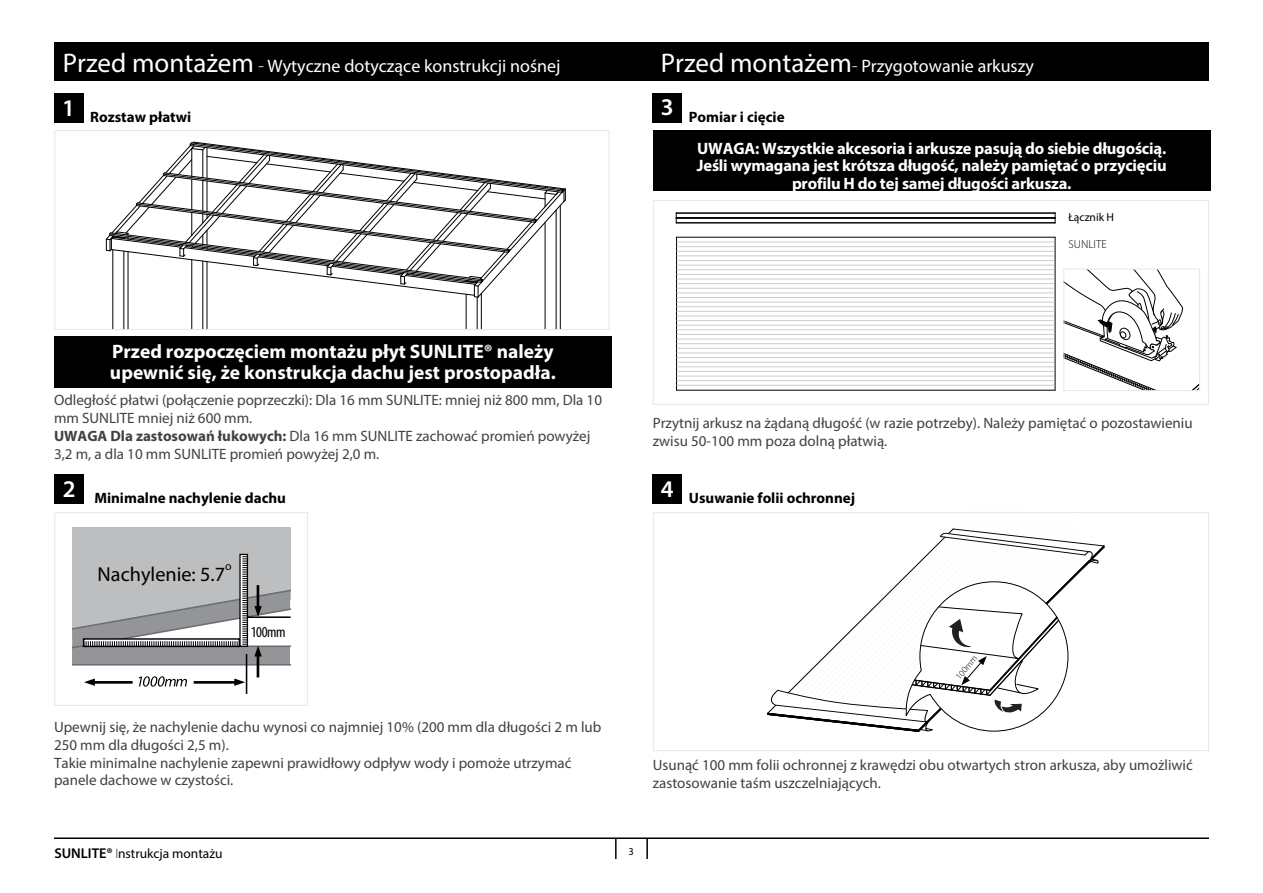
<style>
.page{position:relative;width:1263px;height:893px;background:#fff}
.page>*{position:absolute;margin:0;border:0;box-sizing:border-box;transform-origin:0 0}
.t1{font:27px "Myriad Pro";color:#fff}
.t2{font:600 24px "Myriad Pro";color:#fff}
.t3{font:300 condensed 21px "Myriad Pro";color:#fff}
.t4{font:20.25px "Myriad Pro";color:#000}
.t5{font:700 19.5px/20.9px "Myriad Pro";color:#fff}
.t6{font:18px "Myriad Pro";color:#fff}
.t7{font:700 16.5px/17.7px "Myriad Pro";letter-spacing:-.015em;color:#fff;text-align:center}
.t8{font:condensed 15.15px "Myriad Pro";letter-spacing:-.025em;color:#000}
.t9{font:15px/18px "Myriad Pro";color:#414042}
.t10{font:700 15px "Myriad Pro";color:#000}
.t11{font:13.5px "Myriad Pro";color:#000}
.t12{font:11.85px "Myriad Pro";color:#000}
.t13{font:11.55px "Myriad Pro";color:#000}
.t14{font:300 11.55px "Myriad Pro";color:#000}
.t15{font:10.5px "Myriad Pro";color:#000}
.t16{font:300 9.15px "Myriad Pro";color:#000}
.s1{font-weight:700}
.s2{font-weight:600;font-size:14.25px}
.s3{font-weight:300;font-stretch:condensed}
</style>
<div class="page">
<hr style="left:54px;top:837px;width:1155px;height:2px;background:#000">
<div style="left:54px;top:43px;width:1154px;height:38px;background:#000"></div>
<hr style="left:615px;top:839px;width:2px;height:20px;background:#000">
<hr style="left:646px;top:839px;width:2px;height:20px;background:#000">
<div style="left:54px;top:512px;width:254px;height:194px;background:#fff;border:1px solid #e6e7e8"></div>
<div style="left:54px;top:94px;width:29px;height:29px;background:#000"></div>
<div style="left:653px;top:94px;width:29px;height:29px;background:#000"></div>
<div style="left:653px;top:475px;width:29px;height:29px;background:#000"></div>
<hr style="left:560px;top:205px;width:1px;height:124px;background:#000">
<hr style="left:556px;top:210px;width:1px;height:119px;background:#000">
<hr style="left:545px;top:222px;width:1px;height:107px;background:#000">
<hr style="left:207px;top:262px;width:1px;height:67px;background:#000">
<hr style="left:202px;top:261px;width:1px;height:68px;background:#000">
<hr style="left:191px;top:260px;width:1px;height:69px;background:#000">
<hr style="left:481px;top:293px;width:1px;height:36px;background:#000">
<hr style="left:477px;top:297px;width:1px;height:32px;background:#000">
<hr style="left:466px;top:294px;width:1px;height:35px;background:#000">
<hr style="left:128px;top:252px;width:1px;height:77px;background:#000">
<hr style="left:123px;top:251px;width:1px;height:78px;background:#000">
<hr style="left:112px;top:250px;width:1px;height:79px;background:#000">
<svg style="left:105px;top:141px;width:461px;height:157px"></svg>
<div style="left:54px;top:130px;width:555px;height:200px;border:1px solid #e6e7e8"></div>
<svg style="left:72px;top:528px;width:218px;height:166px"></svg>
<div style="left:239px;top:554px;width:9px;height:93px;border:1px solid #000"></div>
<div style="left:251px;top:626px;width:47px;height:11px;background:#fff"></div>
<div style="left:55px;top:475px;width:29px;height:29px;background:#000"></div>
<div style="left:653px;top:200px;width:556px;height:205px;border:1px solid #e6e7e8"></div>
<div style="left:653px;top:512px;width:556px;height:239px;border:1px solid #e6e7e8"></div>
<svg style="left:767px;top:529px;width:338px;height:203px"></svg>
<hr style="left:676px;top:223px;width:379px;height:1px;background:#000">
<hr style="left:676px;top:213px;width:379px;height:1px;background:#000">
<hr style="left:676px;top:218px;width:379px;height:1px;background:#000">
<hr style="left:676px;top:390px;width:379px;height:1px;background:#000">
<hr style="left:676px;top:237px;width:379px;height:1px;background:#000">
<hr style="left:676px;top:237px;width:1px;height:153px;background:#000">
<hr style="left:1055px;top:237px;width:1px;height:153px;background:#000">
<hr style="left:676px;top:242px;width:378px;height:1px;background:#ccc">
<hr style="left:676px;top:279px;width:378px;height:1px;background:#ccc">
<hr style="left:676px;top:316px;width:378px;height:1px;background:#ccc">
<hr style="left:676px;top:348px;width:378px;height:1px;background:#ccc">
<hr style="left:676px;top:246px;width:378px;height:1px;background:#ccc">
<hr style="left:676px;top:283px;width:378px;height:1px;background:#ccc">
<hr style="left:676px;top:320px;width:378px;height:1px;background:#ccc">
<hr style="left:676px;top:357px;width:378px;height:1px;background:#ccc">
<hr style="left:676px;top:251px;width:378px;height:1px;background:#ccc">
<hr style="left:676px;top:288px;width:378px;height:1px;background:#ccc">
<hr style="left:676px;top:325px;width:378px;height:1px;background:#ccc">
<hr style="left:676px;top:362px;width:378px;height:1px;background:#ccc">
<hr style="left:676px;top:256px;width:378px;height:1px;background:#ccc">
<hr style="left:676px;top:293px;width:378px;height:1px;background:#ccc">
<hr style="left:676px;top:330px;width:378px;height:1px;background:#ccc">
<hr style="left:676px;top:367px;width:378px;height:1px;background:#ccc">
<hr style="left:676px;top:260px;width:378px;height:1px;background:#ccc">
<hr style="left:676px;top:297px;width:378px;height:1px;background:#ccc">
<hr style="left:676px;top:334px;width:378px;height:1px;background:#ccc">
<hr style="left:676px;top:371px;width:378px;height:1px;background:#ccc">
<hr style="left:676px;top:265px;width:378px;height:1px;background:#ccc">
<hr style="left:676px;top:302px;width:378px;height:1px;background:#ccc">
<hr style="left:676px;top:339px;width:378px;height:1px;background:#ccc">
<hr style="left:676px;top:376px;width:378px;height:1px;background:#ccc">
<hr style="left:676px;top:269px;width:378px;height:1px;background:#ccc">
<hr style="left:676px;top:306px;width:378px;height:1px;background:#ccc">
<hr style="left:676px;top:343px;width:378px;height:1px;background:#ccc">
<hr style="left:676px;top:380px;width:378px;height:1px;background:#ccc">
<hr style="left:676px;top:274px;width:378px;height:1px;background:#ccc">
<hr style="left:676px;top:311px;width:378px;height:1px;background:#ccc">
<hr style="left:676px;top:353px;width:378px;height:1px;background:#ccc">
<hr style="left:676px;top:385px;width:378px;height:1px;background:#ccc">
<svg style="left:1065px;top:271px;width:133px;height:121px"></svg>
<div style="left:1063px;top:269px;width:137px;height:122px;border:1px solid #e6e7e8"></div>
<div style="left:54px;top:337px;width:558px;height:51px;background:#000"></div>
<div style="left:653px;top:130px;width:558px;height:61px;background:#000"></div>
<h1 class="t1" style="left:63px;top:46px;width:193px">Przed montażem</h1>
<p class="t6" style="left:268px;top:54px;width:295px">Wytyczne dotyczące konstrukcji nośnej</p>
<h3 class="t3" style="left:258px;top:52px;width:8px">-</h3>
<h1 class="t1" style="left:661px;top:46px;width:193px">Przed montażem</h1>
<p class="t6" style="left:861px;top:54px;width:174px">Przygotowanie arkuszy</p>
<h3 class="t3" style="left:852px;top:52px;width:8px">-</h3>
<h2 class="t2" style="left:62px;top:94px;width:14px">1</h2>
<p class="t10" style="left:90px;top:107px;width:103px">Rozstaw płatwi</p>
<h2 class="t2" style="left:661px;top:94px;width:14px">3</h2>
<p class="t10" style="left:689px;top:107px;width:97px">Pomiar i cięcie</p>
<p class="t7" style="left:697px;top:139px;width:471px">UWAGA: Wszystkie akcesoria i arkusze pasują do siebie długością.<br>Jeśli wymagana jest krótsza długość, należy pamiętać o przycięciu profilu H do tej samej długości arkusza.</p>
<p class="t13" style="left:1068px;top:210px;width:47px">Łącznik H</p>
<p class="t14" style="left:1068px;top:238px;width:40px">SUNLITE</p>
<h3 class="t5" style="left:110px;top:340px;width:447px">Przed rozpoczęciem montażu płyt SUNLITE® należy upewnić się, że konstrukcja dachu jest prostopadła.</h3>
<p class="t9" style="left:54px;top:390px;width:549px">Odległość płatwi (połączenie poprzeczki :) Dla 16 mm SUNLITE: mniej niż 800 mm, Dla 10 mm SUNLITE mniej niż 600 mm.<br><span class="s1">UWAGA Dla zastosowań łukowych:</span> Dla 16 mm SUNLITE zachować promień powyżej 3,2 m a, dla 10 mm SUNLITE promień powyżej 2,0 m.</p>
<h2 class="t2" style="left:63px;top:475px;width:14px">2</h2>
<p class="t10" style="left:94px;top:488px;width:193px">Minimalne nachylenie dachu</p>
<p class="t12" style="left:225px;top:559px;width:8px">o</p>
<h3 class="t4" style="left:98px;top:562px;width:129px">Nachylenie: 5.7</h3>
<p class="t8" style="left:251px;top:623px;width:36px">100mm</p>
<p class="t9" style="left:54px;top:718px;width:549px">Upewnij się, że nachylenie dachu wynosi co najmniej 10% (200 mm dla długości m2 lub 250 mm dla długości 2,5 m .(<br>Takie minimalne nachylenie zapewni prawidłowy odpływ wody i pomoże utrzymać panele dachowe w czystości.</p>
<p class="t11" style="left:54px;top:845px;width:170px"><span class="s2">SUNLITE®</span> <span class="s3">I</span>nstrukcja montażu</p>
<p class="t9" style="left:653px;top:414px;width:541px">Przytnij arkusz na żądaną długość w( razie potrzeby .) Należy pamiętać o pozostawieniu zwisu 50-100 mm poza dolną płatwią.</p>
<h2 class="t2" style="left:661px;top:475px;width:14px">4</h2>
<p class="t10" style="left:689px;top:488px;width:168px">Usuwanie folii ochronnej</p>
<p class="t16" style="left:954px;top:675px;width:30px;rotate:-50deg">100mm</p>
<p class="t9" style="left:653px;top:756px;width:541px">Usunąć 100 mm folii ochronnej z krawędzi obu otwartych stron arkusza, aby umożliwić zastosowanie taśm uszczelniających.</p>
<p class="t15" style="left:629px;top:845px;width:7px">3</p>
</div>
